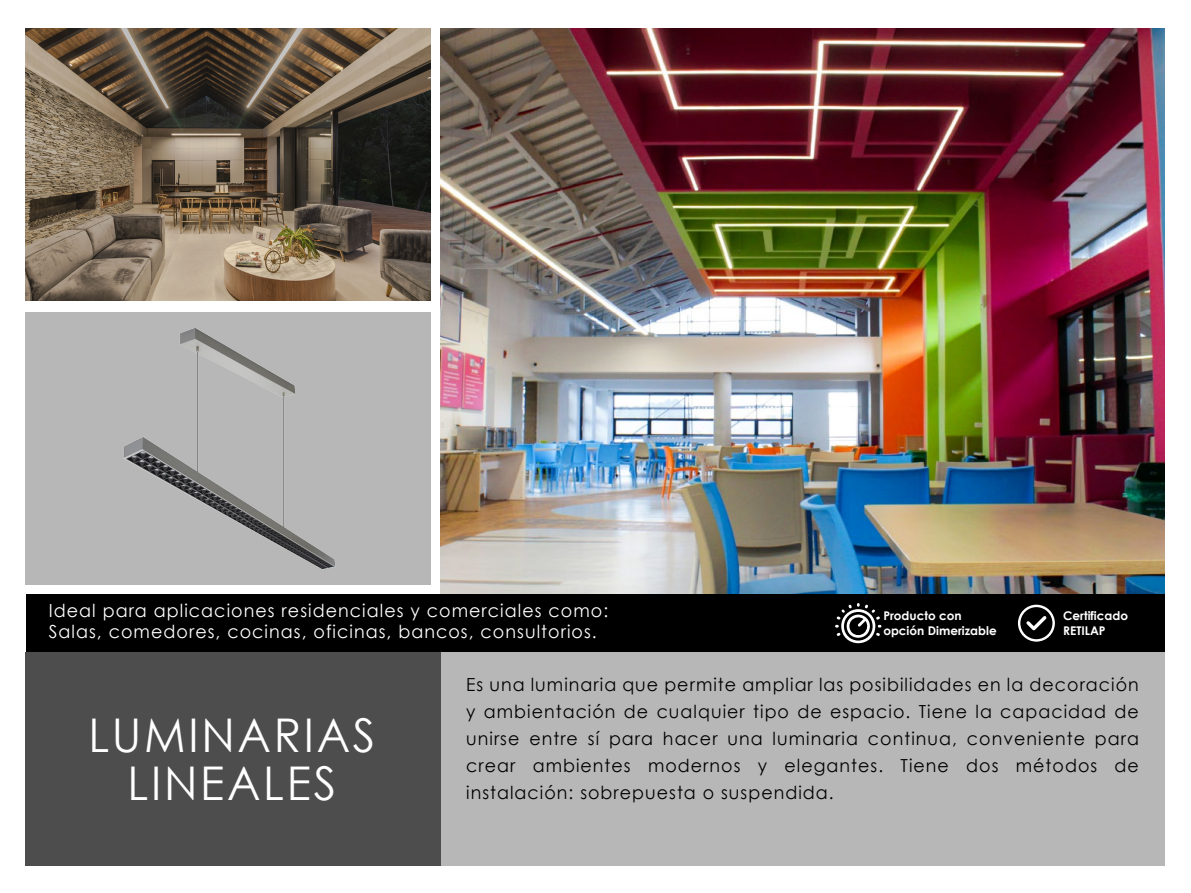
<style>
.page{position:relative;width:1191px;height:893px;background:#fff}
.page>*{position:absolute;margin:0;border:0;box-sizing:border-box;transform-origin:0 0}
.t1{font:46.5px/48px "Century Gothic";letter-spacing:.06em;color:#fff;text-align:center}
.t2{font:18px/27px "Century Gothic";letter-spacing:.06em;color:#000;text-align:justify}
.t3{font:18px/21px "Century Gothic";letter-spacing:.06em;color:#fff}
.t4{font:700 12px/14.4px "Century Gothic";color:#fff}
</style>
<div class="page">
<img style="left:440px;top:28px;width:724px;height:566px">
<div style="left:26px;top:651px;width:414px;height:214px;background:#4d4d4d"></div>
<div style="left:440px;top:651px;width:724px;height:214px;background:#b7b7b7"></div>
<div style="left:26px;top:595px;width:1138px;height:57px;background:#000"></div>
<div style="left:26px;top:312px;width:404px;height:273px;background:#b7b7b7"></div>
<svg style="left:1018px;top:605px;width:37px;height:37px"></svg>
<svg style="left:835px;top:603px;width:46px;height:40px"></svg>
<img style="left:123px;top:328px;width:212px;height:242px">
<img style="left:26px;top:28px;width:404px;height:272px">
<p class="t3" style="left:49px;top:600px;width:561px">Ideal para aplicaciones residenciales y comerciales como:<br>Salas, comedores, cocinas, oficinas, bancos, consultorios.</p>
<p class="t4" style="left:1063px;top:608px;width:66px">Certificado<br>RETILAP</p>
<p class="t4" style="left:883px;top:608px;width:115px">Producto con opción Dimerizable</p>
<p class="t2" style="left:466px;top:670px;width:674px">Es una luminaria que permite ampliar las posibilidades en la decoración y ambientación de cualquier tipo de espacio. Tiene la capacidad de unirse entre sí para hacer una luminaria continua, conveniente para crear ambientes modernos y elegantes. Tiene dos métodos de instalación: sobrepuesta o suspendida.</p>
<h1 class="t1" style="left:88px;top:710px;width:288px">LUMINARIAS<br>LINEALES</h1>
</div>
